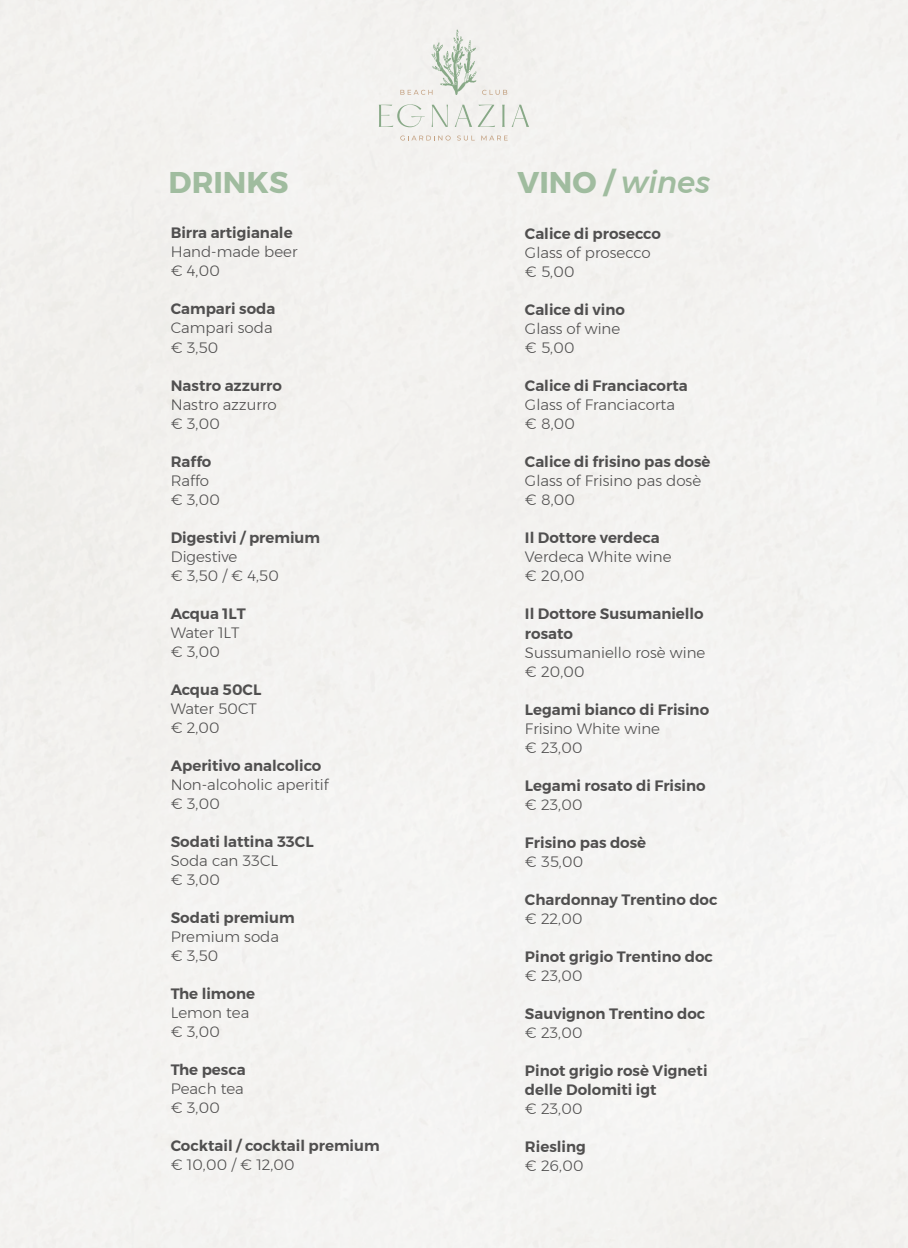
<style>
.page{position:relative;width:908px;height:1248px;background:#fff}
.page>*{position:absolute;margin:0;border:0;box-sizing:border-box;transform-origin:0 0}
.t1{font:700 30px "Montserrat";color:#a0bc9f}
.t2{font:600 15px/19px "Montserrat";color:#504f4f}
.t3{font:300 15px/19px "Montserrat";color:#504f4f}
.s1{font-weight:500;font-style:italic}
</style>
<div class="page">
<svg style="left:400px;top:135px;width:50px;height:5px"></svg>
<svg style="left:457px;top:135px;width:17px;height:5px"></svg>
<svg style="left:481px;top:136px;width:26px;height:4px"></svg>
<svg style="left:482px;top:90px;width:25px;height:5px"></svg>
<svg style="left:378px;top:104px;width:46px;height:23px"></svg>
<svg style="left:431px;top:105px;width:17px;height:22px"></svg>
<svg style="left:454px;top:105px;width:41px;height:22px"></svg>
<svg style="left:502px;top:105px;width:2px;height:22px"></svg>
<svg style="left:511px;top:105px;width:18px;height:22px"></svg>
<svg style="left:400px;top:29px;width:76px;height:66px"></svg>
<h1 class="t1" style="left:168px;top:164px;width:121px">DRINKS</h1>
<h1 class="t1" style="left:517px;top:164px;width:194px">VINO / <span class="s1">wines</span></h1>
<p class="t2" style="left:171px;top:223px;width:123px">Birra artigianale</p>
<p class="t3" style="left:171px;top:242px;width:128px">Hand-made beer € 4,00</p>
<p class="t2" style="left:171px;top:299px;width:106px">Campari soda</p>
<p class="t3" style="left:171px;top:318px;width:103px">Campari soda € 3,50</p>
<p class="t2" style="left:171px;top:375px;width:113px">Nastro azzurro</p>
<p class="t3" style="left:171px;top:394px;width:107px">Nastro azzurro € 3,00</p>
<p class="t2" style="left:171px;top:451px;width:42px">Raffo</p>
<p class="t3" style="left:171px;top:470px;width:51px">Raffo € 3,00</p>
<p class="t2" style="left:171px;top:528px;width:151px">Digestivi / premium</p>
<p class="t3" style="left:171px;top:546px;width:110px">Digestive<br>€ 3,50 / € 4,50</p>
<p class="t2" style="left:171px;top:604px;width:77px">Acqua 1LT</p>
<p class="t3" style="left:171px;top:622px;width:70px">Water 1LT € 3,00</p>
<p class="t2" style="left:171px;top:680px;width:92px">Acqua 50CL</p>
<p class="t3" style="left:171px;top:698px;width:87px">Water 50CT € 2,00</p>
<p class="t2" style="left:171px;top:756px;width:152px">Aperitivo analcolico</p>
<p class="t3" style="left:171px;top:774px;width:159px">Non-alcoholic aperitif € 3,00</p>
<p class="t2" style="left:171px;top:832px;width:144px">Sodati lattina 33CL</p>
<p class="t3" style="left:171px;top:850px;width:109px">Soda can 33CL € 3,00</p>
<p class="t2" style="left:171px;top:908px;width:125px">Sodati premium</p>
<p class="t3" style="left:171px;top:926px;width:110px">Premium soda € 3,50</p>
<p class="t2" style="left:171px;top:984px;width:86px">The limone</p>
<p class="t3" style="left:171px;top:1002px;width:80px">Lemon tea € 3,00</p>
<p class="t2" style="left:171px;top:1060px;width:76px">The pesca</p>
<p class="t3" style="left:171px;top:1078px;width:75px">Peach tea € 3,00</p>
<p class="t2" style="left:171px;top:1136px;width:210px">Cocktail / cocktail premium</p>
<p class="t3" style="left:171px;top:1154px;width:125px">€ 10,00 / € 12,00</p>
<p class="t2" style="left:524px;top:224px;width:137px">Calice di prosecco</p>
<p class="t3" style="left:524px;top:243px;width:127px">Glass of prosecco € 5,00</p>
<p class="t2" style="left:524px;top:300px;width:101px">Calice di vino</p>
<p class="t3" style="left:524px;top:319px;width:97px">Glass of wine € 5,00</p>
<p class="t2" style="left:524px;top:376px;width:164px">Calice di Franciacorta</p>
<p class="t3" style="left:524px;top:395px;width:151px">Glass of Franciacorta € 8,00</p>
<p class="t2" style="left:524px;top:452px;width:187px">Calice di frisino pas dosè</p>
<p class="t3" style="left:524px;top:471px;width:178px">Glass of Frisino pas dosè € 8,00</p>
<p class="t2" style="left:524px;top:528px;width:136px">Il Dottore verdeca</p>
<p class="t3" style="left:524px;top:547px;width:148px">Verdeca White wine € 20,00</p>
<p class="t2" style="left:524px;top:604px;width:180px">Il Dottore Susumaniello rosato</p>
<p class="t3" style="left:524px;top:642px;width:182px">Sussumaniello rosè wine € 20,00</p>
<p class="t2" style="left:524px;top:699px;width:186px">Legami bianco di Frisino</p>
<p class="t3" style="left:524px;top:718px;width:136px">Frisino White wine € 23,00</p>
<p class="t2" style="left:524px;top:775px;width:182px">Legami rosato di Frisino</p>
<p class="t3" style="left:524px;top:794px;width:59px">€ 23,00</p>
<p class="t2" style="left:524px;top:832px;width:123px">Frisino pas dosè</p>
<p class="t3" style="left:524px;top:851px;width:60px">€ 35,00</p>
<p class="t2" style="left:524px;top:889px;width:194px">Chardonnay Trentino doc</p>
<p class="t3" style="left:524px;top:908px;width:59px">€ 22,00</p>
<p class="t2" style="left:524px;top:946px;width:189px">Pinot grigio Trentino doc</p>
<p class="t3" style="left:524px;top:965px;width:59px">€ 23,00</p>
<p class="t2" style="left:524px;top:1003px;width:182px">Sauvignon Trentino doc</p>
<p class="t3" style="left:524px;top:1022px;width:59px">€ 23,00</p>
<p class="t2" style="left:524px;top:1060px;width:184px">Pinot grigio rosè Vigneti delle Dolomiti igt</p>
<p class="t3" style="left:524px;top:1098px;width:59px">€ 23,00</p>
<p class="t2" style="left:524px;top:1136px;width:62px">Riesling</p>
<p class="t3" style="left:524px;top:1155px;width:60px">€ 26,00</p>
</div>
